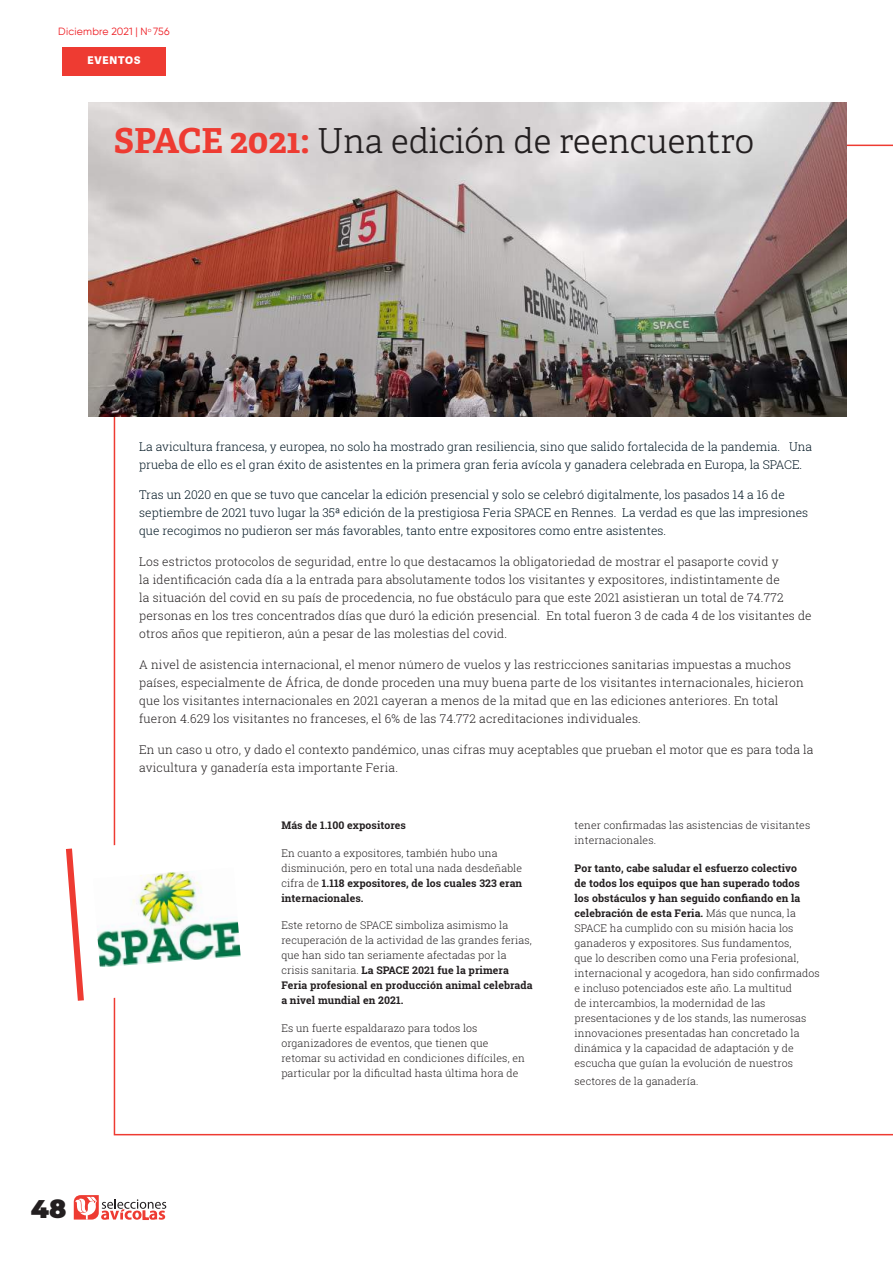
<style>
.page{position:relative;width:893px;height:1263px;background:#fff}
.page>*{position:absolute;margin:0;border:0;box-sizing:border-box;transform-origin:0 0}
.t1{font:300 34.35px "Adelle";color:#231f20}
.t2{font:900 25.5px "Montserrat";color:#231f20}
.t3{font:300 12px/18px "Roboto Slab";letter-spacing:.01em;color:#231f20}
.t4{font:300 12px/18px "Roboto Slab";color:#011622}
.t5{font:300 10.5px/15px "Roboto Slab";letter-spacing:.01em;color:#231f20}
.t6{font:700 10.5px "Roboto Slab";letter-spacing:.01em;color:#231f20}
.t7{font:10.5px "Gilroy";letter-spacing:.02em;color:#ee1d23}
.t8{font:800 10.5px "Adelle Sans";letter-spacing:.075em;color:#fff}
.s1{font-weight:700;color:#ee3b32}
.s2{font-weight:700}
</style>
<div class="page">
<div style="left:62px;top:47px;width:104px;height:28px;background:#ee3b32"></div>
<svg style="left:74px;top:1195px;width:92px;height:25px"></svg>
<svg style="left:66px;top:834px;width:175px;height:167px"></svg>
<img style="left:88px;top:102px;width:759px;height:315px">
<p class="t7" style="left:58px;top:25px;width:113px">Diciembre 2021 | N<sup>o</sup> 756</p>
<p class="t8" style="left:87px;top:54px;width:54px">EVENTOS</p>
<h1 class="t1" style="left:114px;top:120px;width:642px"><span class="s1">SPACE 2021:</span> Una edición de reencuentro</h1>
<p class="t4" style="left:139px;top:437px;width:674px">La avicultura francesa, y europea, no solo ha mostrado gran resiliencia, sino que salido fortalecida de la pandemia. Una prueba de ello es el gran éxito de asistentes en la primera gran feria avícola y ganadera celebrada en Europa, la SPACE.</p>
<p class="t4" style="left:139px;top:486px;width:670px">Tras un 2020 en que se tuvo que cancelar la edición presencial y solo se celebró digitalmente, los pasados 14 a 16 de septiembre de 2021 tuvo lugar la 35ª edición de la prestigiosa Feria SPACE en Rennes. La verdad es que las impresiones que recogimos no pudieron ser más favorables, tanto entre expositores como entre asistentes.</p>
<p class="t3" style="left:139px;top:552px;width:674px">Los estrictos protocolos de seguridad, entre lo que destacamos la obligatoriedad de mostrar el pasaporte covid y<br>la identificación cada día a la entrada para absolutamente todos los visitantes y expositores, indistintamente de<br>la situación del covid en su país de procedencia, no fue obstáculo para que este 2021 asistieran un total de 74.772 personas en los tres concentrados días que duró la edición presencial. En total fueron 3 de cada 4 de los visitantes de otros años que repitieron, aún a pesar de las molestias del covid.</p>
<p class="t3" style="left:139px;top:655px;width:666px">A nivel de asistencia internacional, el menor número de vuelos y las restricciones sanitarias impuestas a muchos países, especialmente de África, de donde proceden una muy buena parte de los visitantes internacionales, hicieron que los visitantes internacionales en 2021 cayeran a menos de la mitad que en las ediciones anteriores. En total fueron 4.629 los visitantes no franceses, el 6% de las 74.772 acreditaciones individuales.</p>
<p class="t3" style="left:139px;top:740px;width:676px;line-height:18.8px">En un caso u otro, y dado el contexto pandémico, unas cifras muy aceptables que prueban el motor que es para toda la avicultura y ganadería esta importante Feria.</p>
<h2 class="t2" style="left:31px;top:1189px;width:37px">48</h2>
<p class="t6" style="left:281px;top:818px;width:126px">Más de 1.100 expositores</p>
<p class="t5" style="left:281px;top:845px;width:242px">En cuanto a expositores, también hubo una disminución, pero en total una nada desdeñable cifra de <span class="s2">1.118 expositores, de los cuales 323 eran internacionales.</span></p>
<p class="t5" style="left:281px;top:918px;width:253px">Este retorno de SPACE simboliza asimismo la recuperación de la actividad de las grandes ferias, que han sido tan seriamente afectadas por la crisis sanitaria. <span class="s2">La SPACE 2021 fue la primera Feria profesional en producción animal celebrada a nivel mundial en 2021.</span></p>
<p class="t5" style="left:281px;top:1020px;width:245px">Es un fuerte espaldarazo para todos los organizadores de eventos, que tienen que retomar su actividad en condiciones difíciles, en particular por la dificultad hasta última hora de</p>
<p class="t5" style="left:575px;top:817px;width:237px">tener confirmadas las asistencias de visitantes internacionales.</p>
<p class="t5" style="left:575px;top:860px;width:247px"><span class="s2">Por tanto, cabe saludar el esfuerzo colectivo<br>de todos los equipos que han superado todos<br>los obstáculos y han seguido confiando en la celebración de esta Feria.</span> Más que nunca, la SPACE ha cumplido con su misión hacia los ganaderos y expositores. Sus fundamentos,<br>que lo describen como una Feria profesional, internacional y acogedora, han sido confirmados e incluso potenciados este año. La multitud<br>de intercambios, la modernidad de las presentaciones y de los stands, las numerosas innovaciones presentadas han concretado la dinámica y la capacidad de adaptación y de escucha que guían la evolución de nuestros</p>
<p class="t5" style="left:575px;top:1074px;width:125px">sectores de la ganadería.</p>
</div>
